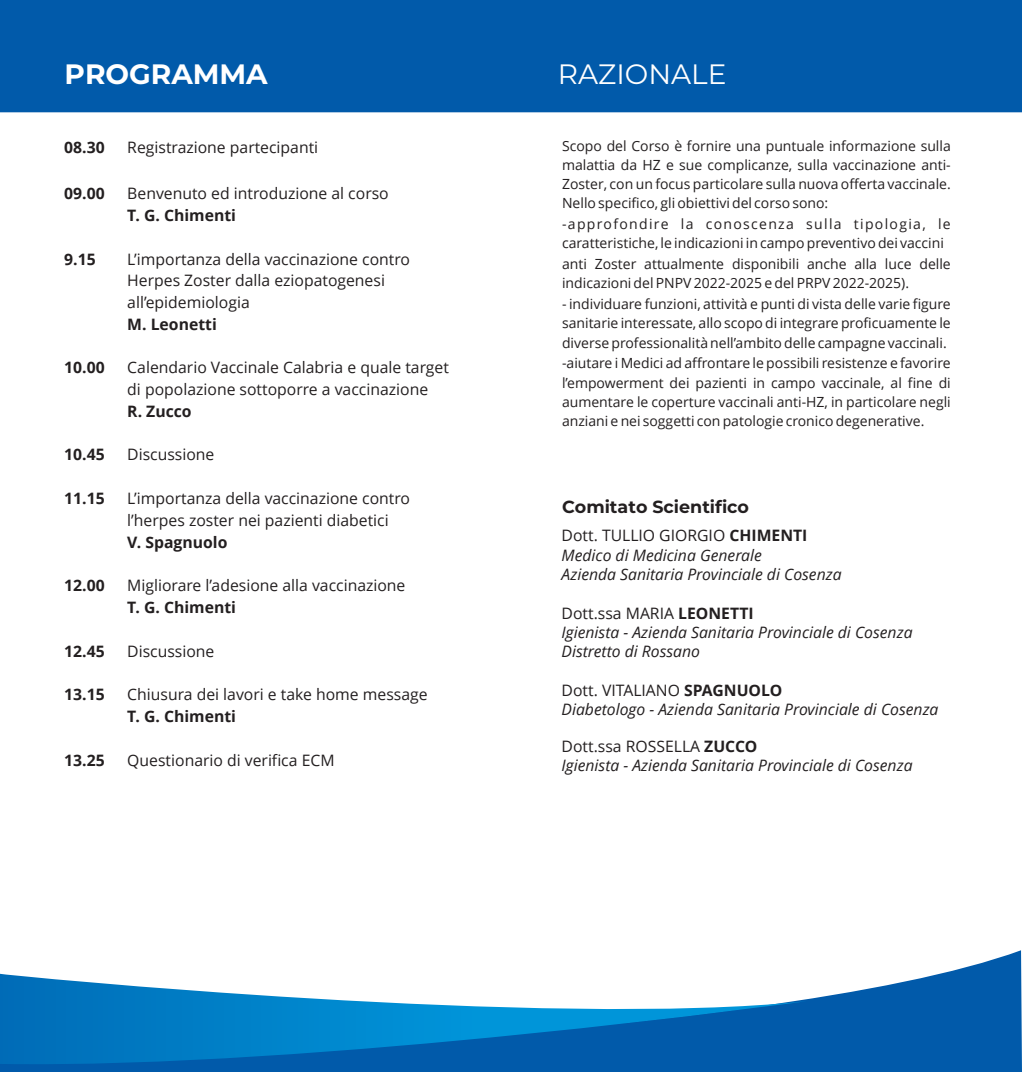
<style>
.page{position:relative;width:1022px;height:1072px;background:#fff}
.page>*{position:absolute;margin:0;border:0;box-sizing:border-box;transform-origin:0 0}
.t1{font:700 28px "Montserrat";color:#fff}
.t2{font:28px "Montserrat";color:#fff}
.t3{font:700 17.5px "Montserrat";color:#231f20}
.t4{font:15.75px/21.5px "Open Sans";color:#231f20}
.t5{font:italic 15.75px/19.2px "Open Sans";color:#231f20}
.t6{font:700 15.75px "Open Sans";color:#231f20}
.t7{font:14px/19.1px "Open Sans";color:#231f20;text-align:justify}
.s1{font-style:normal}
.s2{font-weight:700;font-style:normal}
</style>
<div class="page">
<svg style="left:0;top:950px;width:1022px;height:121px"></svg>
<svg style="left:0;top:973px;width:807px;height:96px"></svg>
<div style="left:0;top:0;width:1022px;height:112px;background:#015aaa"></div>
<h1 class="t1" style="left:64px;top:57px;width:205px">PROGRAMMA</h1>
<h1 class="t2" style="left:558px;top:57px;width:170px">RAZIONALE</h1>
<p class="t6" style="left:64px;top:141px;width:42px">08.30</p>
<p class="t4" style="left:127px;top:138px;width:192px">Registrazione partecipanti</p>
<p class="t6" style="left:64px;top:187px;width:42px">09.00</p>
<p class="t6" style="left:127px;top:209px;width:110px">T. G. Chimenti</p>
<p class="t6" style="left:64px;top:253px;width:33px">9.15</p>
<p class="t4" style="left:127px;top:184px;width:263px">Benvenuto ed introduzione al corso</p>
<p class="t4" style="left:127px;top:250px;width:284px">L’importanza della vaccinazione contro<br>Herpes Zoster dalla eziopatogenesi all’epidemiologia</p>
<p class="t6" style="left:64px;top:361px;width:42px">10.00</p>
<p class="t6" style="left:127px;top:317px;width:91px">M. Leonetti</p>
<p class="t4" style="left:127px;top:358px;width:323px">Calendario Vaccinale Calabria e quale target di popolazione sottoporre a vaccinazione</p>
<p class="t6" style="left:127px;top:404px;width:66px">R. Zucco</p>
<p class="t6" style="left:64px;top:448px;width:42px">10.45</p>
<p class="t4" style="left:127px;top:445px;width:89px">Discussione</p>
<p class="t6" style="left:64px;top:492px;width:42px">11.15</p>
<p class="t4" style="left:127px;top:489px;width:284px">L’importanza della vaccinazione contro l’herpes zoster nei pazienti diabetici</p>
<p class="t6" style="left:127px;top:535px;width:102px">V. Spagnuolo</p>
<p class="t4" style="left:127px;top:576px;width:280px">Migliorare l’adesione alla vaccinazione</p>
<p class="t6" style="left:64px;top:579px;width:42px">12.00</p>
<p class="t6" style="left:127px;top:601px;width:110px">T. G. Chimenti</p>
<p class="t6" style="left:64px;top:644px;width:42px">12.45</p>
<p class="t4" style="left:127px;top:641px;width:89px">Discussione</p>
<p class="t6" style="left:64px;top:688px;width:42px">13.15</p>
<p class="t4" style="left:127px;top:685px;width:302px">Chiusura dei lavori e take home message</p>
<p class="t6" style="left:127px;top:710px;width:110px">T. G. Chimenti</p>
<p class="t4" style="left:127px;top:751px;width:209px">Questionario di verifica ECM</p>
<p class="t6" style="left:64px;top:754px;width:42px">13.25</p>
<p class="t7" style="left:562px;top:138px;width:390px">Scopo del Corso è fornire una puntuale informazione sulla malattia da HZ e sue complicanze, sulla vaccinazione anti-Zoster, con un focus particolare sulla nuova offerta vaccinale.<br>Nello specifico, gli obiettivi del corso sono:</p>
<p class="t7" style="left:562px;top:216px;width:390px">-approfondire la conoscenza sulla tipologia, le caratteristiche, le indicazioni in campo preventivo dei vaccini</p>
<p class="t7" style="left:562px;top:256px;width:390px">anti Zoster attualmente disponibili anche alla luce delle indicazioni del PNPV 2022-2025 e del PRPV 2022-2025).</p>
<p class="t7" style="left:562px;top:296px;width:390px">- individuare funzioni, attività e punti di vista delle varie figure sanitarie interessate, allo scopo di integrare proficuamente le diverse professionalità nell’ambito delle campagne vaccinali.</p>
<p class="t7" style="left:562px;top:355px;width:390px">-aiutare i Medici ad affrontare le possibili resistenze e favorire l’empowerment dei pazienti in campo vaccinale, al fine di aumentare le coperture vaccinali anti-HZ, in particolare negli anziani e nei soggetti con patologie cronico degenerative.</p>
<p class="t3" style="left:562px;top:496px;width:188px">Comitato Scientifico</p>
<p class="t5" style="left:562px;top:527px;width:282px"><span class="s1">Dott. TULLIO GIORGIO</span> <span class="s2">CHIMENTI<br></span>Medico di Medicina Generale<br>Azienda Sanitaria Provinciale di Cosenza</p>
<p class="t5" style="left:562px;top:605px;width:352px"><span class="s1">Dott.ssa MARIA</span> <span class="s2">LEONETTI<br></span>Igienista - Azienda Sanitaria Provinciale di Cosenza<br>Distretto di Rossano</p>
<p class="t5" style="left:562px;top:682px;width:378px"><span class="s1">Dott. VITALIANO</span> <span class="s2">SPAGNUOLO<br></span>Diabetologo - Azienda Sanitaria Provinciale di Cosenza</p>
<p class="t5" style="left:562px;top:738px;width:352px"><span class="s1">Dott.ssa ROSSELLA</span> <span class="s2">ZUCCO<br></span>Igienista - Azienda Sanitaria Provinciale di Cosenza</p>
</div>
